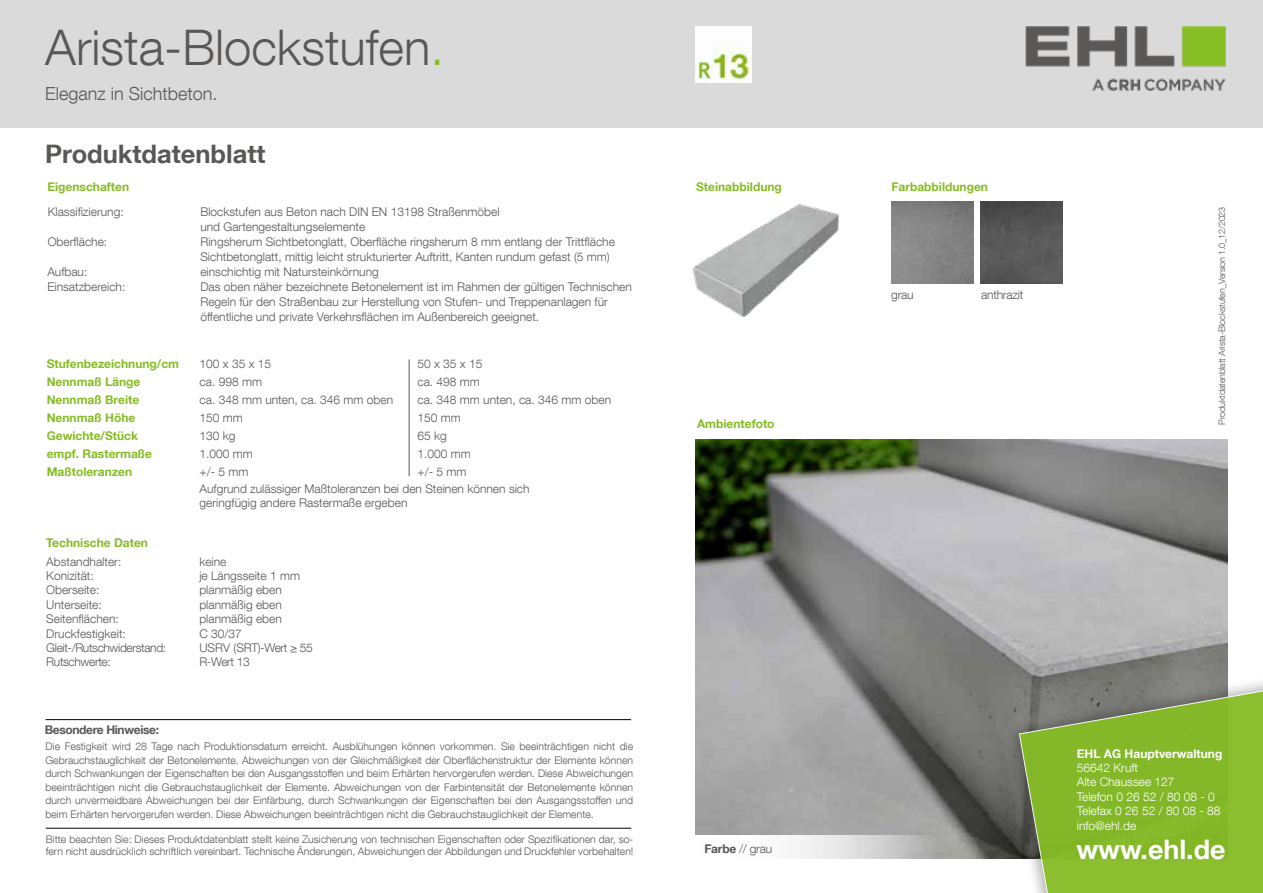
<style>
.page{position:relative;width:1263px;height:893px;background:#fff}
.page>*{position:absolute;margin:0;border:0;box-sizing:border-box;transform-origin:0 0}
.t1{font:300 49.05px "Helvetica Neue LT Com";color:#595857}
.t2{font:700 26.85px "Helvetica Neue LT Com";color:#fff}
.t3{font:700 25.5px "Helvetica Neue LT Com";color:#595857}
.t4{font:300 18px "Helvetica Neue LT Com";color:#595857}
.t5{font:300 12px/18px "Helvetica Neue LT Com";color:#595857}
.t6{font:700 12px/18px "Helvetica Neue LT Com";color:#86bc25}
.t7{font:300 12px/14.4px "Helvetica Neue LT Com";color:#fff}
.t8{font:300 12px "Helvetica Neue LT Com";letter-spacing:-.03em;color:#595857}
.t9{font:700 12px "Helvetica Neue LT Com";color:#fff}
.t10{font:700 12px "Helvetica Neue LT Com";letter-spacing:-.03em;color:#595857}
.t11{font:300 12px "Helvetica Neue LT Com";letter-spacing:-.02em;color:#595857}
.t12{font:300 10.5px/13.5px "Helvetica Neue LT Com";color:#595857;text-align:justify}
.t13{font:300 9px "Helvetica Neue LT Com";letter-spacing:-.02em;color:#595857}
.s1{color:#86bc25}
.s2{font-weight:700}
</style>
<div class="page">
<img style="left:695px;top:439px;width:532px;height:419px">
<div style="left:0;top:0;width:1263px;height:128px;background:#dadada"></div>
<img style="left:1026px;top:26px;width:199px;height:65px">
<svg style="left:695px;top:835px;width:240px;height:24px"></svg>
<div style="left:1003px;top:671px;width:260px;height:222px;background:#000;opacity:.35"></div>
<svg style="left:1018px;top:684px;width:245px;height:209px;background:#86b03b"></svg>
<hr style="left:46px;top:719px;width:585px;height:1px;background:#000">
<hr style="left:46px;top:828px;width:585px;height:1px;background:#000">
<hr style="left:409px;top:359px;width:1px;height:117px;background:#595857">
<img style="left:980px;top:202px;width:82px;height:82px">
<img style="left:692px;top:204px;width:147px;height:113px">
<img style="left:695px;top:26px;width:56px;height:56px">
<h1 class="t1" style="left:45px;top:17px;width:400px">Arista-Blockstufen<span class="s1">.</span></h1>
<h3 class="t4" style="left:45px;top:83px;width:174px">Eleganz in Sichtbeton.</h3>
<h3 class="t3" style="left:45px;top:138px;width:222px">Produktdatenblatt</h3>
<p class="t6" style="left:47px;top:177px;width:83px">Eigenschaften</p>
<p class="t5" style="left:48px;top:202px;width:77px">Klassifizierung:</p>
<p class="t5" style="left:200px;top:204px;width:301px;line-height:15px">Blockstufen aus Beton nach DIN EN 13198 Straßenmöbel und Gartengestaltungselemente</p>
<p class="t5" style="left:48px;top:232px;width:61px">Oberfläche:</p>
<p class="t5" style="left:200px;top:234px;width:416px;line-height:15px">Ringsherum Sichtbetonglatt, Oberfläche ringsherum 8 mm entlang der Trittfläche<br>Sichtbetonglatt, mittig leicht strukturierter Auftritt, Kanten rundum gefast (5 mm)</p>
<p class="t5" style="left:47px;top:262px;width:42px">Aufbau:</p>
<p class="t5" style="left:200px;top:262px;width:180px">einschichtig mit Natursteinkörnung</p>
<p class="t5" style="left:47px;top:277px;width:80px">Einsatzbereich:</p>
<p class="t5" style="left:200px;top:279px;width:433px;line-height:15px">Das oben näher bezeichnete Betonelement ist im Rahmen der gültigen Technischen<br>Regeln für den Straßenbau zur Herstellung von Stufen- und Treppenanlagen für öffentliche und private Verkehrsflächen im Außenbereich geeignet.</p>
<p class="t5" style="left:200px;top:354px;width:195px">100 x 35 x 15<br>ca. 998 mm<br>ca. 348 mm unten, ca. 346 mm oben<br>150 mm<br>130 kg<br>1.000 mm<br>+/- 5 mm</p>
<p class="t6" style="left:47px;top:354px;width:134px">Stufenbezeichnung/cm<br>Nennmaß Länge<br>Nennmaß Breite<br>Nennmaß Höhe<br>Gewichte/Stück<br>empf. Rastermaße<br>Maßtoleranzen</p>
<p class="t5" style="left:417px;top:354px;width:195px">50x35x15<br>ca. 498 mm<br>ca. 348 mm unten, ca. 346 mm oben<br>150 mm<br>65 kg<br>1.000 mm<br>+/- 5 mm</p>
<p class="t5" style="left:200px;top:482px;width:332px;line-height:13.5px">Aufgrund zulässiger Maßtoleranzen bei den Steinen können sich geringfügig andere Rastermaße ergeben</p>
<p class="t6" style="left:46px;top:533px;width:103px">Technische Daten</p>
<p class="t5" style="left:46px;top:552px;width:77px">Abstandhalter:</p>
<p class="t5" style="left:199px;top:552px;width:29px">keine</p>
<p class="t5" style="left:46px;top:566px;width:49px">Konizität:</p>
<p class="t5" style="left:199px;top:566px;width:102px">je Längsseite 1 mm</p>
<p class="t5" style="left:46px;top:581px;width:55px">Oberseite:</p>
<p class="t5" style="left:199px;top:581px;width:84px">planmäßig eben</p>
<p class="t5" style="left:46px;top:595px;width:57px">Unterseite:</p>
<p class="t5" style="left:199px;top:595px;width:84px">planmäßig eben</p>
<p class="t5" style="left:46px;top:610px;width:74px">Seitenflächen:</p>
<p class="t5" style="left:199px;top:610px;width:84px">planmäßig eben</p>
<p class="t5" style="left:46px;top:624px;width:81px">Druckfestigkeit:</p>
<p class="t5" style="left:199px;top:624px;width:44px">C 30/37</p>
<p class="t8" style="left:46px;top:640px;width:121px">Gleit-/Rutschwiderstand:</p>
<p class="t8" style="left:199px;top:640px;width:115px">USRV (SRT)-Wert ≥ 55</p>
<p class="t8" style="left:46px;top:655px;width:66px">Rutschwerte:</p>
<p class="t5" style="left:199px;top:653px;width:52px">R-Wert 13</p>
<p class="t10" style="left:45px;top:722px;width:116px">Besondere Hinweise:</p>
<p class="t12" style="left:45px;top:739px;width:589px">Die Festigkeit wird 28 Tage nach Produktionsdatum erreicht. Ausblühungen können vorkommen. Sie beeinträchtigen nicht die Gebrauchstauglichkeit der Betonelemente. Abweichungen von der Gleichmäßigkeit der Oberflächenstruktur der Elemente können durch Schwankungen der Eigenschaften bei den Ausgangsstoffen und beim Erhärten hervorgerufen werden. Diese Abweichungen beeinträchtigen nicht die Gebrauchstauglichkeit der Elemente. Abweichungen von der Farbintensität der Betonelemente können durch unvermeidbare Abweichungen bei der Einfärbung, durch Schwankungen der Eigenschaften bei den Ausgangsstoffen und beim Erhärten hervorgerufen werden. Diese Abweichungen beeinträchtigen nicht die Gebrauchstauglichkeit der Elemente.</p>
<p class="t12" style="left:46px;top:833px;width:589px;line-height:12px">Bitte beachten Sie: Dieses Produktdatenblatt stellt keine Zusicherung von technischen Eigenschaften oder Spezifikationen dar, so&shy;fern nicht ausdrücklich schriftlich vereinbart. Technische Änderungen, Abweichungen der Abbildungen und Druckfehler vorbehalten!</p>
<p class="t6" style="left:696px;top:177px;width:87px">Steinabbildung</p>
<p class="t6" style="left:697px;top:415px;width:79px">Ambientefoto</p>
<p class="t5" style="left:704px;top:840px;width:69px"><span class="s2">Farbe</span> // grau</p>
<p class="t6" style="left:891px;top:177px;width:98px">Farbabbildungen</p>
<p class="t5" style="left:891px;top:286px;width:24px">grau</p>
<p class="t11" style="left:981px;top:287px;width:44px">anthrazit</p>
<p class="t13" style="left:1216px;top:424px;width:219px;rotate:-90deg">Produktdatenblatt Arista-Blockstufen_Version 1.0_12/2023</p>
<p class="t9" style="left:1077px;top:746px;width:147px">EHL AG Hauptverwaltung</p>
<p class="t7" style="left:1077px;top:760px;width:145px">56642 Kruft<br>Alte Chaussee 127<br>Telefon 0 26 52 / 80 08 - 0<br>Telefax 0 26 52 / 80 08 - 88 info@ehl.de</p>
<h2 class="t2" style="left:1076px;top:832px;width:151px">www.ehl.de</h2>
</div>
